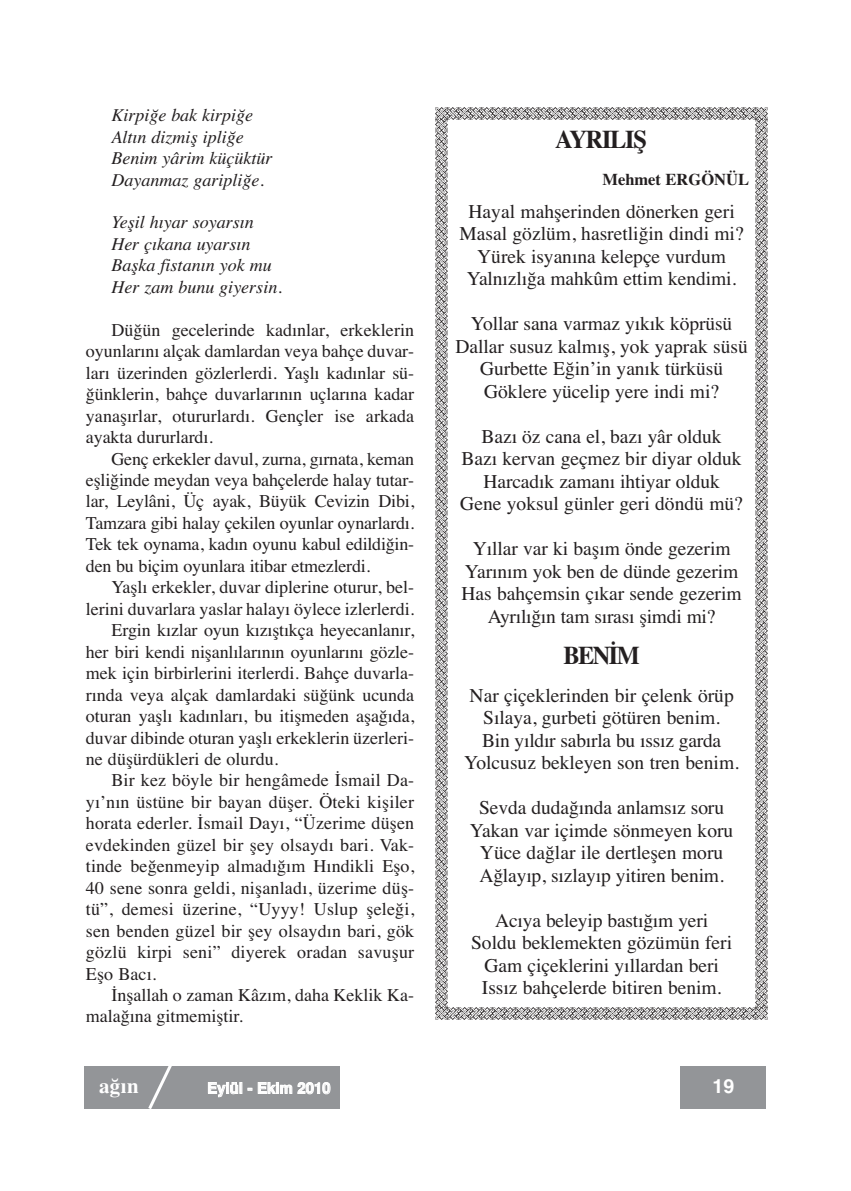
<style>
.page{position:relative;width:851px;height:1191px;background:#fff}
.page>*{position:absolute;margin:0;border:0;box-sizing:border-box;transform-origin:0 0}
.t1{font:700 25.5px "Times TU";letter-spacing:-.055em;color:#231f20;scale:.95 1}
.t2{font:700 21px "Times TU";color:#fff}
.t3{font:19.5px/22.5px "Times TU";letter-spacing:-.005em;color:#231f20;text-align:center}
.t4{font:700 19.5px "Helvetica TU";color:#fff}
.t5{font:18px/21.5px "Times TU";color:#231f20;text-align:justify}
.t6{font:italic 18px/21.5px "Times TU";color:#231f20}
.t7{font:700 16.5px "Times TU";color:#231f20}
.t8{font:700 15px "Helvetica";color:#fff}
</style>
<div class="page">
<div style="left:84px;top:1066px;width:255px;height:42px;background:#939598"></div>
<div style="left:680px;top:1066px;width:85px;height:42px;background:#939598"></div>
<svg style="left:146px;top:1066px;width:29px;height:43px"></svg>
<svg style="left:435px;top:107px;width:331px;height:12px"></svg>
<img style="left:754px;top:119px;width:12px;height:888px">
<svg style="left:435px;top:1007px;width:331px;height:12px"></svg>
<img style="left:435px;top:119px;width:12px;height:888px">
<p class="t6" style="left:111px;top:106px;width:162px">Kirpiğe bak kirpiğe<br>Altın dizmiş ipliğe<br>Benim yârim küçüktür<br>Dayanmaz garipliğe.</p>
<p class="t6" style="left:111px;top:213px;width:172px">Yeşil hıyar soyarsın<br>Her çıkana uyarsın<br>Başka fistanın yok mu<br>Her zam bunu giyersin.</p>
<p class="t5" style="left:86px;top:321px;width:330px;text-indent:26px">Düğün gecelerinde kadınlar, erkeklerin oyunlarını alçak damlardan veya bahçe duvar&shy;ları üzerinden gözlerlerdi. Yaşlı kadınlar sü&shy;ğünklerin, bahçe duvarlarının uçlarına kadar yanaşırlar, otururlardı. Gençler ise arkada ayakta dururlardı.</p>
<p class="t5" style="left:86px;top:449px;width:330px;text-indent:26px">Genç erkekler davul, zurna, gırnata, keman eşliğinde meydan veya bahçelerde halay tutar&shy;lar, Leylâni, Üç ayak, Büyük Cevizin Dibi, Tamzara gibi halay çekilen oyunlar oynarlardı.<br>Tek tek oynama, kadın oyunu kabul edildiğin&shy;den bu biçim oyunlara itibar etmezlerdi.</p>
<p class="t5" style="left:111px;top:578px;width:304px">Yaşlı erkekler, duvar diplerine oturur, bel-</p>
<p class="t5" style="left:86px;top:600px;width:330px">lerini duvarlara yaslar halayı öylece izlerlerdi.</p>
<p class="t5" style="left:111px;top:621px;width:304px">Ergin kızlar oyun kızıştıkça heyecanlanır,</p>
<p class="t5" style="left:86px;top:643px;width:330px">her biri kendi nişanlılarının oyunlarını gözle-</p>
<p class="t5" style="left:86px;top:664px;width:330px">mek için birbirlerini iterlerdi. Bahçe duvarla-</p>
<p class="t5" style="left:86px;top:685px;width:330px">rında veya alçak damlardaki süğünk ucunda</p>
<p class="t5" style="left:86px;top:707px;width:330px">oturan yaşlı kadınları, bu itişmeden aşağıda,</p>
<p class="t5" style="left:86px;top:728px;width:330px">duvar dibinde oturan yaşlı erkeklerin üzerleri-</p>
<p class="t5" style="left:86px;top:750px;width:194px">ne düşürdükleri de olurdu.</p>
<p class="t5" style="left:111px;top:771px;width:304px">Bir kez böyle bir hengâmede İsmail Da-</p>
<p class="t5" style="left:86px;top:793px;width:330px">yı’nın üstüne bir bayan düşer. Öteki kişiler</p>
<p class="t5" style="left:86px;top:814px;width:330px">horata ederler. İsmail Dayı, “Üzerime düşen</p>
<p class="t5" style="left:86px;top:836px;width:330px">evdekinden güzel bir şey olsaydı bari. Vak-</p>
<p class="t5" style="left:86px;top:857px;width:330px">tinde beğenmeyip almadığım Hındikli Eşo,</p>
<p class="t5" style="left:86px;top:878px;width:330px">40 sene sonra geldi, nişanladı, üzerime düş-</p>
<p class="t5" style="left:86px;top:900px;width:330px">tü”, demesi üzerine, “Uyyy! Uslup şeleği,</p>
<p class="t5" style="left:86px;top:921px;width:330px">sen benden güzel bir şey olsaydın bari, gök</p>
<p class="t5" style="left:86px;top:943px;width:330px">gözlü kirpi seni” diyerek oradan savuşur</p>
<p class="t5" style="left:86px;top:964px;width:72px">Eşo Bacı.</p>
<p class="t5" style="left:111px;top:986px;width:304px">İnşallah o zaman Kâzım, daha Keklik Ka-</p>
<p class="t5" style="left:86px;top:1007px;width:158px">malağına gitmemiştir.</p>
<h1 class="t1" style="left:555px;top:130px;width:98px">AYRILIŞ</h1>
<p class="t7" style="left:602px;top:174px;width:148px">Mehmet ERGÖNÜL</p>
<p class="t3" style="left:459px;top:202px;width:286px">Hayal mahşerinden dönerken geri Masal gözlüm, hasretliğin dindi mi?<br>Yürek isyanına kelepçe vurdum Yalnızlığa mahkûm ettim kendimi.</p>
<p class="t3" style="left:455px;top:314px;width:294px">Yollar sana varmaz yıkık köprüsü<br>Dallar susuz kalmış, yok yaprak süsü<br>Gurbette Eğin’in yanık türküsü<br>Göklere yücelip yere indi mi?</p>
<p class="t3" style="left:460px;top:427px;width:284px">Bazı öz cana el, bazı yâr olduk<br>Bazı kervan geçmez bir diyar olduk<br>Harcadık zamanı ihtiyar olduk<br>Gene yoksul günler geri döndü mü?</p>
<p class="t3" style="left:461px;top:539px;width:281px">Yıllar var ki başım önde gezerim<br>Yarınım yok ben de dünde gezerim<br>Has bahçemsin çıkar sende gezerim<br>Ayrılığın tam sırası şimdi mi?</p>
<h1 class="t1" style="left:563px;top:646px;width:82px">BENİM</h1>
<p class="t3" style="left:464px;top:686px;width:276px">Nar çiçeklerinden bir çelenk örüp Sılaya, gurbeti götüren benim.<br>Bin yıldır sabırla bu ıssız garda Yolcusuz bekleyen son tren benim.</p>
<p class="t3" style="left:470px;top:798px;width:265px">Sevda dudağında anlamsız soru<br>Yakan var içimde sönmeyen koru<br>Yüce dağlar ile dertleşen moru<br>Ağlayıp, sızlayıp yitiren benim.</p>
<p class="t3" style="left:471px;top:911px;width:262px">Acıya beleyip bastığım yeri<br>Soldu beklemekten gözümün feri<br>Gam çiçeklerini yıllardan beri<br>Issız bahçelerde bitiren benim.</p>
<p class="t2" style="left:99px;top:1079px;width:41px">ağın</p>
<p class="t8" style="left:207px;top:1082px;width:125px">Eylül - Ekim 2010</p>
<p class="t4" style="left:712px;top:1079px;width:23px">19</p>
</div>
